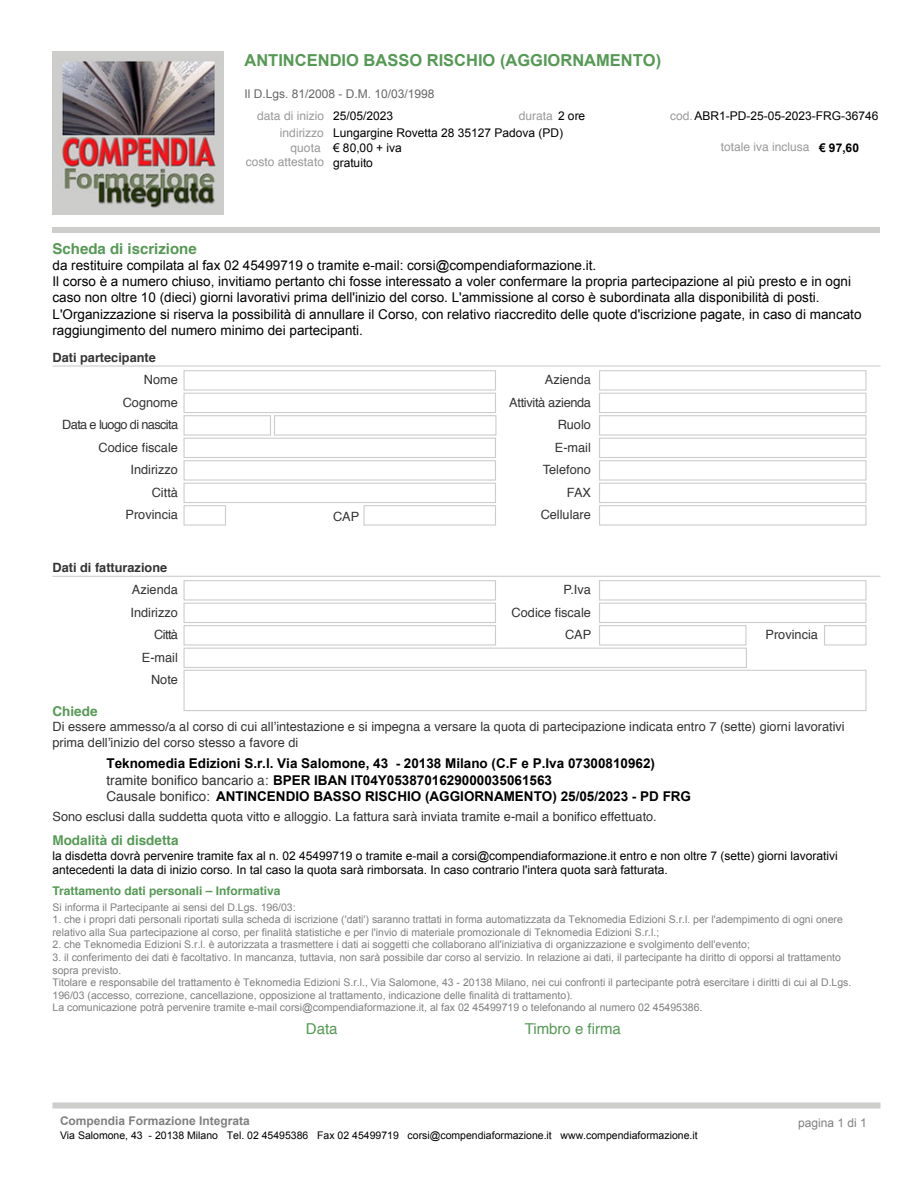
<style>
.page{position:relative;width:918px;height:1188px;background:#fff}
.page>*{position:absolute;margin:0;border:0;box-sizing:border-box;transform-origin:0 0}
.t1{font:700 16.5px "Arial";color:#569955}
.t2{font:700 15px "Helvetica";color:#569955}
.t3{font:15px "Helvetica";color:#569955}
.t4{font:13.5px/16.2px "Arial";color:#000}
.t5{font:700 13.5px/16.5px "Arial";color:#000}
.t6{font:700 13.5px "Helvetica";color:#569955}
.t7{font:12.75px/22.5px "Helvetica";color:#333;text-align:right}
.t8{font:700 12.75px "Helvetica";color:#333}
.t9{font:12px/16.5px "Arial";color:#000}
.t10{font:12px/14.9px "Helvetica";color:#999;text-align:right}
.t11{font:700 12px "Helvetica";color:#569955}
.t12{font:12px "Arial";color:#666}
.t13{font:700 12px "Arial";color:#808080}
.t14{font:12px "Arial";color:#808080}
.t15{font:700 12px "Arial";color:#000}
.t16{font:10.5px/12.6px "Arial";color:#808080}
.t17{font:10.5px "Arial";color:#000}
.s1{font-family:"Helvetica";color:#999}
.s2{font-family:"Arial";color:#000}
.s3{font-family:"Helvetica";font-weight:400;color:#333}
</style>
<div class="page">
<div style="left:52px;top:227px;width:828px;height:6px;background:#cdcdcc"></div>
<div style="left:52px;top:51px;width:172px;height:164px;background:#cdcdcc"></div>
<img style="left:60px;top:61px;width:157px;height:146px">
<div style="left:599px;top:370px;width:268px;height:21px;border:1px solid #cdcdcc"></div>
<div style="left:599px;top:393px;width:268px;height:20px;border:1px solid #cdcdcc"></div>
<div style="left:599px;top:415px;width:268px;height:21px;border:1px solid #cdcdcc"></div>
<div style="left:599px;top:438px;width:268px;height:20px;border:1px solid #cdcdcc"></div>
<div style="left:183px;top:460px;width:313px;height:21px;border:1px solid #cdcdcc"></div>
<div style="left:183px;top:483px;width:313px;height:20px;border:1px solid #cdcdcc"></div>
<div style="left:183px;top:370px;width:313px;height:21px;border:1px solid #cdcdcc"></div>
<div style="left:183px;top:393px;width:313px;height:20px;border:1px solid #cdcdcc"></div>
<div style="left:183px;top:415px;width:88px;height:21px;border:1px solid #cdcdcc"></div>
<div style="left:274px;top:415px;width:223px;height:21px;border:1px solid #cdcdcc"></div>
<div style="left:183px;top:438px;width:313px;height:20px;border:1px solid #cdcdcc"></div>
<div style="left:599px;top:460px;width:268px;height:21px;border:1px solid #cdcdcc"></div>
<div style="left:599px;top:483px;width:268px;height:20px;border:1px solid #cdcdcc"></div>
<div style="left:183px;top:505px;width:43px;height:21px;border:1px solid #cdcdcc"></div>
<div style="left:363px;top:505px;width:133px;height:21px;border:1px solid #cdcdcc"></div>
<div style="left:599px;top:505px;width:268px;height:21px;border:1px solid #cdcdcc"></div>
<hr style="left:52px;top:365px;width:828px;height:2px;background:#cdcdcc">
<hr style="left:52px;top:576px;width:828px;height:1px;background:#cdcdcc">
<div style="left:599px;top:580px;width:268px;height:21px;border:1px solid #cdcdcc"></div>
<div style="left:599px;top:603px;width:268px;height:20px;border:1px solid #cdcdcc"></div>
<div style="left:824px;top:625px;width:43px;height:21px;border:1px solid #cdcdcc"></div>
<div style="left:599px;top:625px;width:148px;height:21px;border:1px solid #cdcdcc"></div>
<div style="left:183px;top:580px;width:313px;height:21px;border:1px solid #cdcdcc"></div>
<div style="left:183px;top:603px;width:313px;height:20px;border:1px solid #cdcdcc"></div>
<div style="left:183px;top:625px;width:313px;height:21px;border:1px solid #cdcdcc"></div>
<div style="left:183px;top:648px;width:564px;height:20px;border:1px solid #cdcdcc"></div>
<div style="left:183px;top:670px;width:684px;height:41px;border:1px solid #cdcdcc"></div>
<div style="left:52px;top:1102px;width:828px;height:6px;background:#cdcdcc"></div>
<h1 class="t1" style="left:244px;top:51px;width:418px">ANTINCENDIO BASSO RISCHIO (AGGIORNAMENTO)</h1>
<p class="t12" style="left:244px;top:87px;width:191px">Il D.Lgs. 81/2008 - D.M. 10/03/1998</p>
<h2 class="t2" style="left:52px;top:236px;width:146px">Scheda di iscrizione</h2>
<p class="t10" style="left:257px;top:107px;width:68px;line-height:17.2px">data di inizio indirizzo</p>
<p class="t9" style="left:670px;top:108px;width:210px"><span class="s1">cod.</span>ABR1-PD-25-05-2023-FRG-36746</p>
<p class="t10" style="left:721px;top:140px;width:90px">totale iva inclusa</p>
<p class="t10" style="left:519px;top:108px;width:68px">durata <span class="s2">2 ore</span></p>
<p class="t9" style="left:333px;top:108px;width:232px">25/05/2023<br>Lungargine Rovetta 28 35127 Padova (PD)</p>
<p class="t9" style="left:333px;top:139px;width:70px">€ 80,00 + iva</p>
<p class="t15" style="left:819px;top:141px;width:42px">€ 97,60</p>
<p class="t9" style="left:333px;top:154px;width:41px">gratuito</p>
<p class="t10" style="left:246px;top:140px;width:80px">quota<br>costo attestato</p>
<p class="t4" style="left:52px;top:257px;width:811px">da restituire compilata al fax 02 45499719 o tramite e-mail: corsi@compendiaformazione.it.<br>Il corso è a numero chiuso, invitiamo pertanto chi fosse interessato a voler confermare la propria partecipazione al più presto e in ogni caso non oltre 10 (dieci) giorni lavorativi prima dell'inizio del corso. L'ammissione al corso è subordinata alla disponibilità di posti.<br>L'Organizzazione si riserva la possibilità di annullare il Corso, con relativo riaccredito delle quote d'iscrizione pagate, in caso di mancato raggiungimento del numero minimo dei partecipanti.</p>
<p class="t8" style="left:52px;top:347px;width:105px">Dati partecipante</p>
<p class="t7" style="left:62px;top:369px;width:117px">Nome<br>Cognome<br>Data e luogo di nascita<br>Codice fiscale<br>Indirizzo<br>Città<br>Provincia</p>
<p class="t8" style="left:52px;top:558px;width:116px">Dati di fatturazione</p>
<p class="t7" style="left:333px;top:505px;width:28px">CAP</p>
<p class="t7" style="left:509px;top:369px;width:83px">Azienda<br>Attività azienda<br>Ruolo<br>E-mail<br>Telefono<br>FAX<br>Cellulare</p>
<p class="t7" style="left:131px;top:579px;width:49px">Azienda<br>Indirizzo<br>Città<br>E-mail<br>Note</p>
<p class="t7" style="left:512px;top:579px;width:81px">P.Iva<br>Codice fiscale<br>CAP</p>
<p class="t7" style="left:766px;top:624px;width:54px">Provincia</p>
<p class="t6" style="left:52px;top:700px;width:47px">Chiede</p>
<p class="t7" style="left:52px;top:720px;width:794px;line-height:15.3px;text-align:left">Di essere ammesso/a al corso di cui all’intestazione e si impegna a versare la quota di partecipazione indicata entro 7 (sette) giorni lavorativi prima dell’inizio del corso stesso a favore di</p>
<p class="t5" style="left:106px;top:772px;width:586px"><span class="s3">tramite bonifico bancario a:</span> BPER IBAN IT04Y0538701629000035061563<br><span class="s3">Causale bonifico:</span> ANTINCENDIO BASSO RISCHIO (AGGIORNAMENTO) 25/05/2023 - PD FRG</p>
<p class="t7" style="left:52px;top:806px;width:606px">Sono esclusi dalla suddetta quota vitto e alloggio. La fattura sarà inviata tramite e-mail a bonifico effettuato.</p>
<p class="t6" style="left:52px;top:829px;width:128px">Modalità di disdetta</p>
<p class="t5" style="left:106px;top:755px;width:550px">Teknomedia Edizioni S.r.l. Via Salomone, 43 - 20138 Milano (C.F e P.Iva 07300810962)</p>
<p class="t9" style="left:52px;top:848px;width:787px;line-height:14.4px">la disdetta dovrà pervenire tramite fax al n. 02 45499719 o tramite e-mail a corsi@compendiaformazione.it entro e non oltre 7 (sette) giorni lavorativi antecedenti la data di inizio corso. In tal caso la quota sarà rimborsata. In caso contrario l'intera quota sarà fatturata.</p>
<p class="t16" style="left:52px;top:901px;width:245px">Si informa il Partecipante ai sensi del D.Lgs. 196/03:</p>
<p class="t16" style="left:52px;top:913px;width:792px">1. che i propri dati personali riportati sulla scheda di iscrizione ('dati') saranno trattati in forma automatizzata da Teknomedia Edizioni S.r.l. per l'adempimento di ogni onere relativo alla Sua partecipazione al corso, per finalità statistiche e per l'invio di materiale promozionale di Teknomedia Edizioni S.r.l.;</p>
<p class="t16" style="left:52px;top:938px;width:699px">2. che Teknomedia Edizioni S.r.l. è autorizzata a trasmettere i dati ai soggetti che collaborano all'iniziativa di organizzazione e svolgimento dell'evento;</p>
<p class="t16" style="left:52px;top:951px;width:800px">3. il conferimento dei dati è facoltativo. In mancanza, tuttavia, non sarà possibile dar corso al servizio. In relazione ai dati, il partecipante ha diritto di opporsi al trattamento sopra previsto.<br>Titolare e responsabile del trattamento è Teknomedia Edizioni S.r.l., Via Salomone, 43 - 20138 Milano, nei cui confronti il partecipante potrà esercitare i diritti di cui al D.Lgs.<br>196/03 (accesso, correzione, cancellazione, opposizione al trattamento, indicazione delle finalità di trattamento).<br>La comunicazione potrà pervenire tramite e-mail corsi@compendiaformazione.it, al fax 02 45499719 o telefonando al numero 02 45495386.</p>
<p class="t11" style="left:52px;top:881px;width:230px">Trattamento dati personali – Informativa</p>
<h2 class="t3" style="left:306px;top:1017px;width:33px">Data</h2>
<h2 class="t3" style="left:525px;top:1017px;width:98px">Timbro e firma</h2>
<p class="t13" style="left:60px;top:1114px;width:191px">Compendia Formazione Integrata</p>
<p class="t14" style="left:798px;top:1116px;width:70px">pagina 1 di 1</p>
<p class="t17" style="left:60px;top:1129px;width:639px">Via Salomone, 43 - 20138 Milano Tel. 02 45495386 Fax 02 45499719 corsi@compendiaformazione.it www.compendiaformazione.it</p>
</div>
